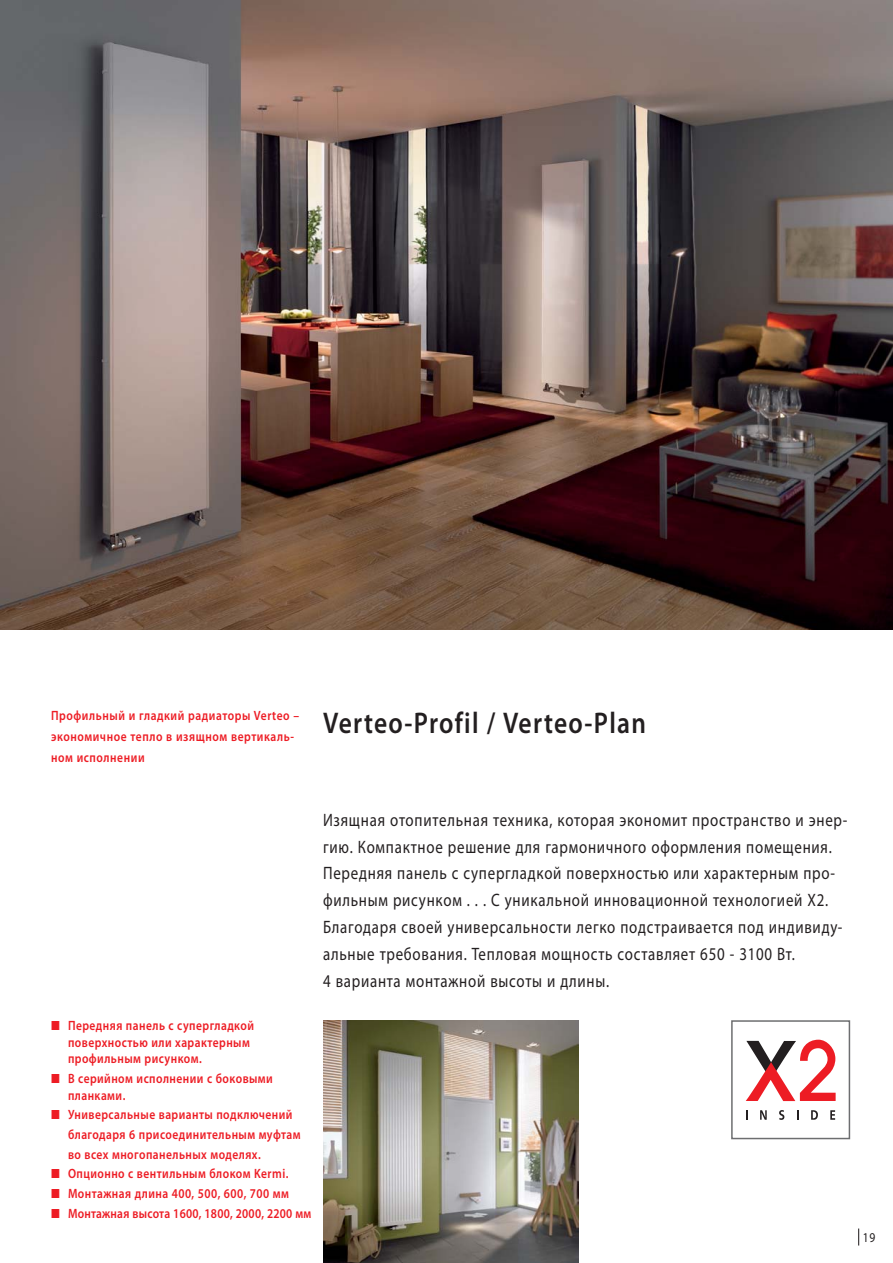
<style>
.page{position:relative;width:893px;height:1263px;background:#fff}
.page>*{position:absolute;margin:0;border:0;box-sizing:border-box;transform-origin:0 0}
.t1{font:600 30px "Myriad Pro";letter-spacing:.05em;color:#231f20;scale:.85 1}
.t2{font:18px/27px "Myriad Pro";letter-spacing:.05em;color:#231f20;scale:.83 1}
.t3{font:600 13.5px/19.6px "Myriad Pro";letter-spacing:.04em;color:#ed1c24;scale:.85 1}
.t4{font:13.5px "Myriad Pro";color:#231f20;scale:.85 1}
</style>
<div class="page">
<svg style="left:858px;top:1229px;width:1px;height:17px"></svg>
<img style="left:0;top:0;width:893px;height:629px">
<img style="left:323px;top:1020px;width:255px;height:243px">
<svg style="left:746px;top:1040px;width:89px;height:61px"></svg>
<svg style="left:760px;top:1110px;width:7px;height:10px"></svg>
<svg style="left:779px;top:1110px;width:5px;height:10px"></svg>
<svg style="left:811px;top:1110px;width:7px;height:10px"></svg>
<svg style="left:830px;top:1110px;width:5px;height:10px"></svg>
<div style="left:731px;top:1020px;width:119px;height:119px;border:2px solid #6d6e70"></div>
<p class="t3" style="left:51px;top:705px;width:294px;line-height:21px">Профильный и гладкий радиаторы Verteo – экономичное тепло в изящном вертикаль&shy;ном исполнении</p>
<h1 class="t1" style="left:323px;top:707px;width:381px">Verteo-Profil / Verteo-Plan</h1>
<p class="t3" style="left:68px;top:1018px;width:220px;line-height:16.5px">Передняя панель с супергладкой поверхностью или характерным профильным рисунком.</p>
<p class="t3" style="left:68px;top:1071px;width:243px;line-height:16.5px">В серийном исполнении с боковыми планками.</p>
<p class="t3" style="left:68px;top:1105px;width:288px">Универсальные варианты подключений благодаря 6 присоединительным муфтам во всех многопанельных моделях.<br>Опционно с вентильным блоком Kermi.<br>Монтажная длина 400, 500, 600, 700 мм Монтажная высота 1600, 1800, 2000, 2200 мм</p>
<p class="t2" style="left:323px;top:808px;width:633px">Изящная отопительная техника, которая экономит пространство и энер&shy;гию. Компактное решение для гармоничного оформления помещения.<br>Передняя панель с супергладкой поверхностью или характерным про&shy;фильным рисунком . . . С уникальной инновационной технологией Х2.<br>Благодаря своей универсальности легко подстраивается под индивиду&shy;альные требования. Тепловая мощность составляет 650 - 3100 Вт.<br>4 варианта монтажной высоты и длины.</p>
<p class="t4" style="left:863px;top:1232px;width:16px">19</p>
</div>
